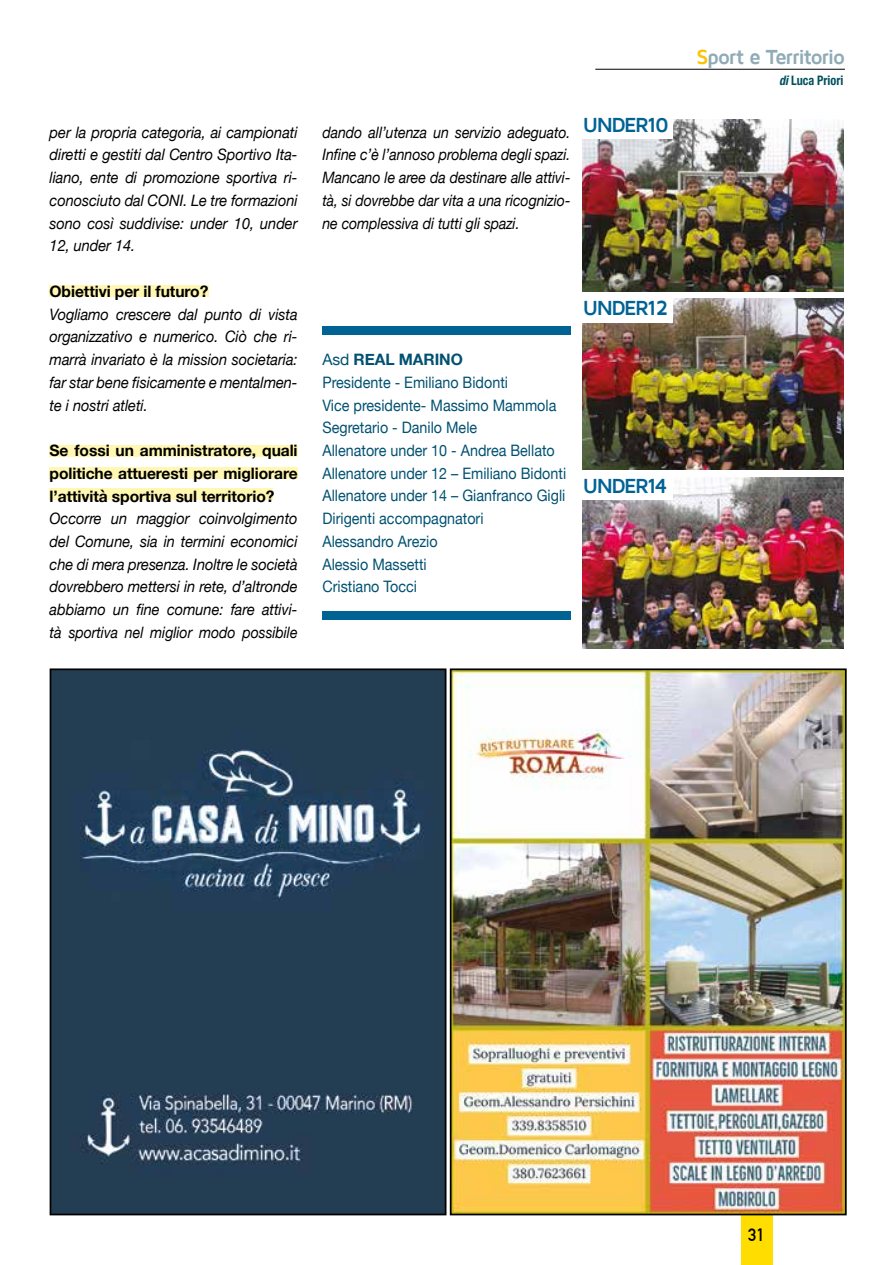
<style>
.page{position:relative;width:893px;height:1265px;background:#fff}
.page>*{position:absolute;margin:0;border:0;box-sizing:border-box;transform-origin:0 0}
.t1{font:700 21px "Maven Pro";letter-spacing:-.08em;color:#006394}
.t2{font:700 21px "Maven Pro";letter-spacing:-.06em;color:#8fabb6}
.t3{font:700 17.5px "DIN Alternate";color:#000}
.t4{font:italic 15.75px/22.8px "Helvetica Neue";letter-spacing:-.005em;color:#000;text-align:justify;scale:.93 1}
.t5{font:15.75px/22.8px "Helvetica Neue";color:#005171}
.t6{font:italic 15.75px/22.8px "Helvetica Neue";letter-spacing:-.005em;color:#000;text-align:justify;scale:.9 1}
.t7{font:700 15.75px/22.8px "Helvetica Neue";letter-spacing:-.005em;color:#000;text-align:justify}
.t8{font:700 condensed 13.12px "Helvetica Neue";color:#00515e;scale:.93 1}
.s1{font-weight:700}
.s2{color:#fdc300}
.s3{font-style:italic}
</style>
<div class="page">
<img style="left:583px;top:120px;width:260px;height:171px">
<div style="left:575px;top:112px;width:98px;height:27px;background:#fff"></div>
<div style="left:741px;top:1215px;width:31px;height:50px;background:#fd0"></div>
<img style="left:453px;top:671px;width:391px;height:541px">
<div style="left:450px;top:668px;width:397px;height:547px;border:2px solid #000"></div>
<img style="left:53px;top:671px;width:390px;height:541px">
<div style="left:50px;top:668px;width:396px;height:547px;border:2px solid #000"></div>
<hr style="left:595px;top:69px;width:250px;height:1px;background:#000">
<img style="left:583px;top:299px;width:260px;height:171px">
<img style="left:583px;top:477px;width:260px;height:171px">
<div style="left:322px;top:611px;width:248px;height:9px;background:#006394"></div>
<div style="left:322px;top:326px;width:248px;height:8px;background:#006394"></div>
<div style="left:575px;top:295px;width:98px;height:28px;background:#fff"></div>
<div style="left:575px;top:473px;width:98px;height:27px;background:#fff"></div>
<div style="left:50px;top:445px;width:248px;height:11px;background:#fff7b2"></div>
<div style="left:50px;top:467px;width:248px;height:11px;background:#fff7b2"></div>
<div style="left:50px;top:488px;width:223px;height:12px;background:#fff7b2"></div>
<div style="left:50px;top:285px;width:159px;height:12px;background:#fff7b2"></div>
<p class="t4" style="left:50px;top:121px;width:268px">per la propria categoria, ai campionati diretti e gestiti dal Centro Sportivo Ita&shy;liano, ente di promozione sportiva ri&shy;conosciuto dal CONI. Le tre formazioni sono così suddivise: under 10, under 12, under 14.</p>
<p class="t7" style="left:50px;top:280px;width:160px">Obiettivi per il futuro?</p>
<p class="t4" style="left:50px;top:303px;width:268px">Vogliamo crescere dal punto di vista organizzativo e numerico. Ciò che ri&shy;marrà invariato è la mission societaria: far star bene fisicamente e mentalmen&shy;te i nostri atleti.</p>
<p class="t7" style="left:50px;top:439px;width:250px">Se fossi un amministratore, quali politiche attueresti per migliorare l’attività sportiva sul territorio?</p>
<p class="t4" style="left:50px;top:508px;width:268px">Occorre un maggior coinvolgimento del Comune, sia in termini economici che di mera presenza. Inoltre le società dovrebbero mettersi in rete, d’altronde abbiamo un fine comune: fare attivi&shy;tà sportiva nel miglior modo possibile</p>
<p class="t6" style="left:322px;top:121px;width:277px">dando all’utenza un servizio adeguato.<br>Infine c’è l’annoso problema degli spazi.<br>Mancano le aree da destinare alle attivi&shy;tà, si dovrebbe dar vita a una ricognizio&shy;ne complessiva di tutti gli spazi.</p>
<h1 class="t1" style="left:583px;top:114px;width:87px">UNDER10</h1>
<p class="t5" style="left:322px;top:349px;width:245px">Asd <span class="s1">REAL MARINO<br></span>Presidente - Emiliano Bidonti<br>Vice presidente- Massimo Mammola<br>Segretario - Danilo Mele<br>Allenatore under 10 - Andrea Bellato<br>Allenatore under 12 – Emiliano Bidonti<br>Allenatore under 14 – Gianfranco Gigli<br>Dirigenti accompagnatori<br>Alessandro Arezio<br>Alessio Massetti<br>Cristiano Tocci</p>
<h1 class="t1" style="left:583px;top:297px;width:87px">UNDER12</h1>
<h1 class="t1" style="left:583px;top:475px;width:86px">UNDER14</h1>
<h1 class="t2" style="left:697px;top:46px;width:150px"><span class="s2">S</span>port e Territorio</h1>
<p class="t8" style="left:779px;top:72px;width:71px"><span class="s3">di</span> Luca Priori</p>
<p class="t3" style="left:748px;top:1222px;width:18px">31</p>
</div>
